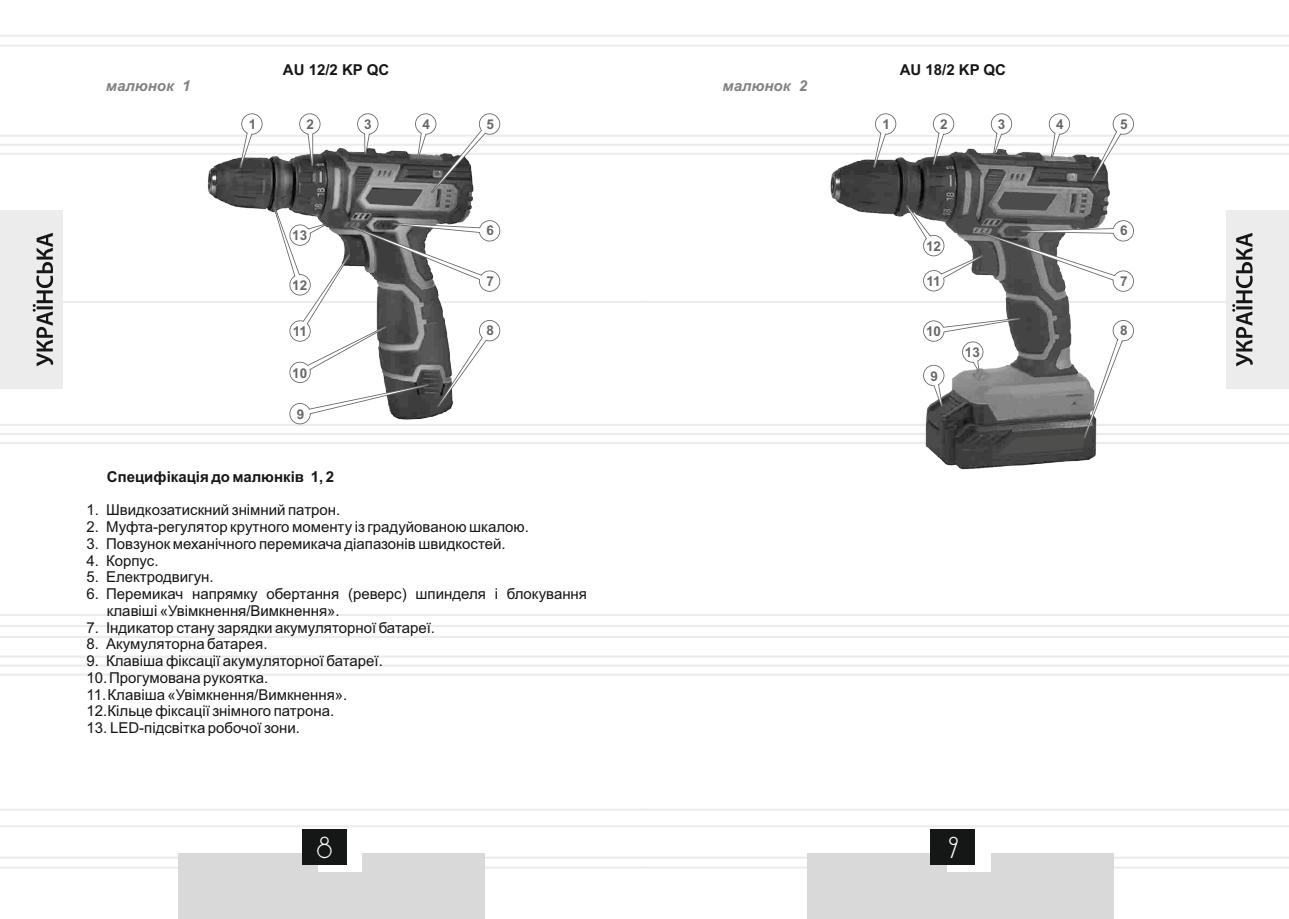
<style>
.page{position:relative;width:1289px;height:919px;background:#fff}
.page>*{position:absolute;margin:0;border:0;box-sizing:border-box;transform-origin:0 0}
.t1{font:26.25px "DS Standart Cyr";color:#fff}
.t2{font:15px/16.8px "Arial";color:#151616}
.t3{font:700 15px "Arial";color:#151616}
.t4{font:italic 700 15px "Arial";color:#818281}
.t5{font:700 13.5px "Arial";color:#676767}
</style>
<div class="page">
<hr style="left:644px;top:614px;width:644px;height:2px;background:#ececec">
<hr style="left:644px;top:635px;width:644px;height:3px;background:#ececec">
<hr style="left:644px;top:655px;width:644px;height:2px;background:#ececec">
<hr style="left:644px;top:673px;width:644px;height:2px;background:#ececec">
<hr style="left:644px;top:856px;width:644px;height:2px;background:#ececec">
<hr style="left:644px;top:866px;width:644px;height:2px;background:#ececec">
<hr style="left:644px;top:35px;width:644px;height:2px;background:#ececec">
<hr style="left:644px;top:45px;width:644px;height:2px;background:#ececec">
<hr style="left:644px;top:808px;width:644px;height:2px;background:#ececec">
<hr style="left:644px;top:825px;width:644px;height:2px;background:#ececec">
<hr style="left:0;top:614px;width:644px;height:2px;background:#ececec">
<hr style="left:0;top:625px;width:1288px;height:2px;background:#ececec">
<hr style="left:0;top:635px;width:644px;height:3px;background:#ececec">
<hr style="left:0;top:655px;width:644px;height:2px;background:#ececec">
<hr style="left:0;top:664px;width:1288px;height:3px;background:#f1f1f1">
<hr style="left:0;top:673px;width:644px;height:2px;background:#ececec">
<hr style="left:0;top:856px;width:644px;height:2px;background:#ececec">
<hr style="left:0;top:866px;width:644px;height:2px;background:#ececec">
<hr style="left:0;top:35px;width:644px;height:2px;background:#ececec">
<hr style="left:0;top:45px;width:644px;height:2px;background:#ececec">
<hr style="left:0;top:808px;width:644px;height:2px;background:#ececec">
<hr style="left:0;top:825px;width:644px;height:2px;background:#ececec">
<div style="left:178px;top:853px;width:307px;height:65px;background:#d9d9da"></div>
<div style="left:318px;top:832px;width:44px;height:39px;background:#fff"></div>
<div style="left:301px;top:829px;width:45px;height:36px;background:#151616"></div>
<div style="left:807px;top:853px;width:306px;height:65px;background:#d9d9da"></div>
<div style="left:946px;top:832px;width:44px;height:39px;background:#fff"></div>
<div style="left:930px;top:829px;width:45px;height:36px;background:#151616"></div>
<svg style="left:0;top:113px;width:1288px;height:357px"></svg>
<p class="t3" style="left:283px;top:64px;width:108px">AU 12/2 KP QC</p>
<p class="t3" style="left:899px;top:64px;width:108px">AU 18/2 KP QC</p>
<p class="t4" style="left:106px;top:80px;width:86px">малюнок 1</p>
<p class="t4" style="left:722px;top:80px;width:86px">малюнок 2</p>
<p class="t5" style="left:249px;top:119px;width:9px">1</p>
<p class="t5" style="left:306px;top:119px;width:9px">2</p>
<p class="t5" style="left:364px;top:119px;width:9px">3</p>
<p class="t5" style="left:422px;top:119px;width:9px">4</p>
<p class="t5" style="left:486px;top:119px;width:9px">5</p>
<p class="t5" style="left:882px;top:119px;width:9px">1</p>
<p class="t5" style="left:940px;top:119px;width:9px">2</p>
<p class="t5" style="left:997px;top:119px;width:9px">3</p>
<p class="t5" style="left:1056px;top:119px;width:9px">4</p>
<p class="t5" style="left:1120px;top:119px;width:9px">5</p>
<p class="t5" style="left:292px;top:230px;width:17px">13</p>
<p class="t5" style="left:486px;top:226px;width:9px">6</p>
<p class="t5" style="left:926px;top:241px;width:17px">12</p>
<p class="t5" style="left:1120px;top:226px;width:9px">6</p>
<p class="t5" style="left:292px;top:280px;width:17px">12</p>
<p class="t5" style="left:486px;top:276px;width:9px">7</p>
<p class="t5" style="left:293px;top:326px;width:16px">11</p>
<p class="t5" style="left:486px;top:325px;width:9px">8</p>
<p class="t5" style="left:292px;top:368px;width:17px">10</p>
<p class="t5" style="left:926px;top:276px;width:16px">11</p>
<p class="t5" style="left:926px;top:326px;width:17px">10</p>
<p class="t5" style="left:930px;top:371px;width:9px">9</p>
<p class="t5" style="left:964px;top:347px;width:17px">13</p>
<p class="t5" style="left:1120px;top:276px;width:9px">7</p>
<p class="t5" style="left:1120px;top:325px;width:9px">8</p>
<p class="t5" style="left:297px;top:409px;width:9px">9</p>
<p class="t3" style="left:107px;top:471px;width:229px">Специфікація до малюнків 1, 2</p>
<p class="t2" style="left:87px;top:503px;width:255px">1. Швидкозатискний знімний патрон.</p>
<p class="t2" style="left:87px;top:519px;width:444px">2. Муфта-регулятор крутного моменту із градуйованою шкалою.</p>
<p class="t2" style="left:87px;top:536px;width:420px">3. Повзунок механічного перемикача діапазонів швидкостей.</p>
<p class="t2" style="left:87px;top:553px;width:74px">4. Корпус.</p>
<p class="t2" style="left:87px;top:570px;width:129px">5. Електродвигун.</p>
<p class="t2" style="left:107px;top:586px;width:481px;text-indent:-20px">6. Перемикач напрямку обертання (реверс) шпинделя і блокування клавіші «Увімкнення/Вимкнення».</p>
<p class="t2" style="left:87px;top:620px;width:350px">7. Індикатор стану зарядки акумуляторної батареї.</p>
<p class="t2" style="left:87px;top:637px;width:182px">8. Акумуляторна батарея.</p>
<p class="t2" style="left:87px;top:653px;width:298px">9. Клавіша фіксації акумуляторної батареї.</p>
<p class="t2" style="left:87px;top:670px;width:183px">10. Прогумована рукоятка.</p>
<p class="t2" style="left:87px;top:687px;width:262px">11. Клавіша «Увімкнення/Вимкнення».</p>
<p class="t2" style="left:87px;top:704px;width:249px">12. Кільце фіксації знімного патрона.</p>
<p class="t2" style="left:87px;top:721px;width:215px">13. LED-підсвітка робочої зони.</p>
<h1 class="t1" style="left:317px;top:836px;width:17px">8</h1>
<h1 class="t1" style="left:948px;top:836px;width:11px">9</h1>
</div>
